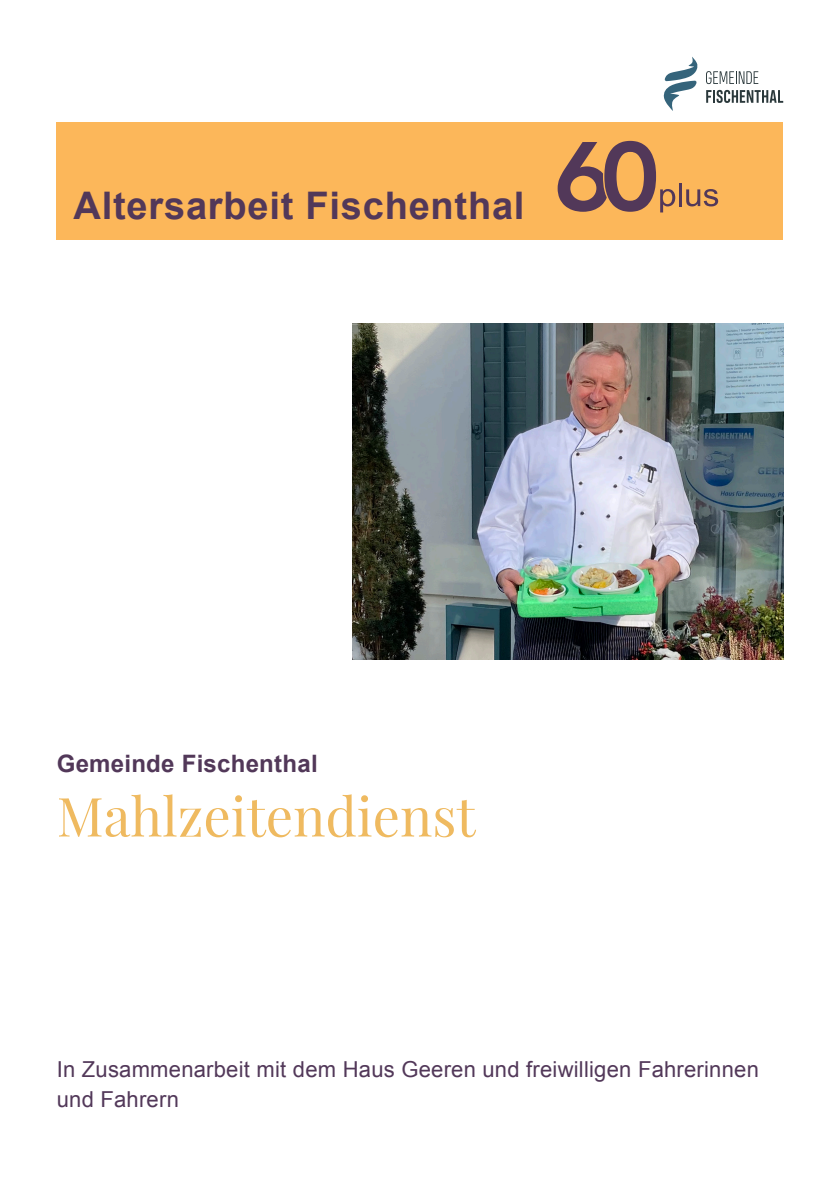
<style>
.page{position:relative;width:840px;height:1191px;background:#fff}
.page>*{position:absolute;margin:0;border:0;box-sizing:border-box;transform-origin:0 0}
.t1{font:54px "Playfair Display";color:#efba60}
.t2{font:700 38px "Arial";letter-spacing:.02em;color:#523859}
.t3{font:700 24px "Arial";letter-spacing:.01em;color:#523859}
.t4{font:22px/30px "Arial";letter-spacing:.01em;color:#523859}
</style>
<div class="page">
<svg style="left:706px;top:71px;width:51px;height:13px"></svg>
<svg style="left:706px;top:90px;width:76px;height:13px"></svg>
<svg style="left:663px;top:57px;width:35px;height:54px"></svg>
<div style="left:57px;top:123px;width:725px;height:117px;background:#fcb75a"></div>
<svg style="left:557px;top:141px;width:118px;height:71px"></svg>
<hr style="left:678px;top:183px;width:3px;height:23px;background:#523859">
<svg style="left:686px;top:189px;width:31px;height:17px"></svg>
<img style="left:352px;top:323px;width:430px;height:337px">
<h2 class="t2" style="left:74px;top:181px;width:452px">Altersarbeit Fischenthal</h2>
<p class="t3" style="left:57px;top:747px;width:262px">Gemeinde Fischenthal</p>
<h1 class="t1" style="left:57px;top:782px;width:420px">Mahlzeitendienst</h1>
<p class="t4" style="left:57px;top:1054px;width:703px">In Zusammenarbeit mit dem Haus Geeren und freiwilligen Fahrerinnen und Fahrern</p>
</div>
